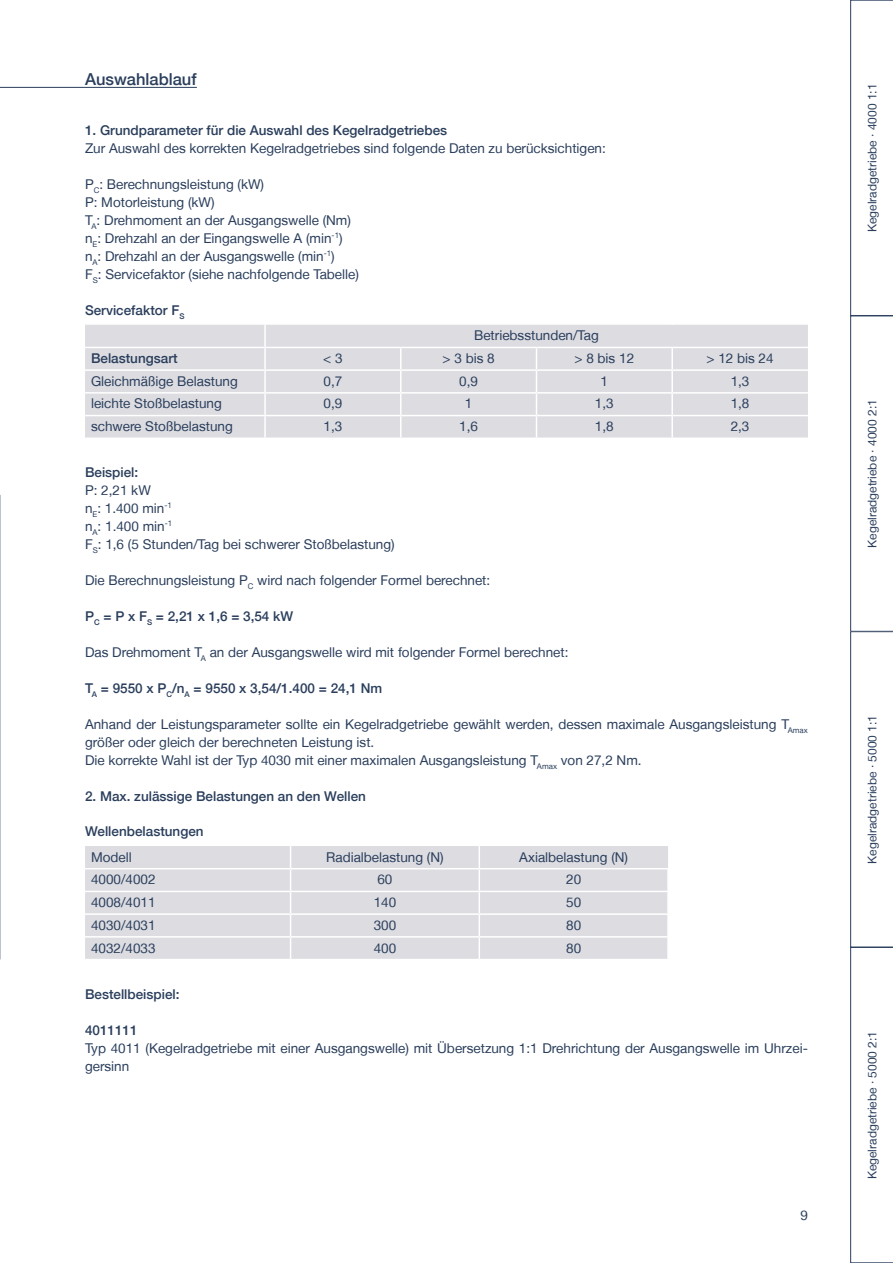
<style>
.page{position:relative;width:893px;height:1263px;background:#fff}
.page>*{position:absolute;margin:0;border:0;box-sizing:border-box;transform-origin:0 0}
.t1{font:500 16.5px "Helvetica Neue LT";color:#2a3e5c}
.t2{font:13.5px/18px "Helvetica Neue LT";color:#2a3e5c}
.t3{font:500 13.5px "Helvetica Neue LT";color:#2a3e5c}
.t4{font:12px "Helvetica Neue LT";color:#2a3e5c}
</style>
<div class="page">
<svg style="left:850px;top:0;width:43px;height:1263px"></svg>
<svg style="left:0;top:495px;width:1px;height:464px"></svg>
<hr style="left:0;top:87px;width:197px;height:1px;background:#2a3e5c">
<div style="left:85px;top:325px;width:723px;height:112px;background:#dcdce1"></div>
<hr style="left:85px;top:347px;width:180px;height:1px;background:#fff">
<hr style="left:265px;top:347px;width:136px;height:1px;background:#fff">
<hr style="left:401px;top:347px;width:135px;height:1px;background:#fff">
<hr style="left:536px;top:347px;width:136px;height:1px;background:#fff">
<hr style="left:672px;top:347px;width:136px;height:1px;background:#fff">
<hr style="left:85px;top:369px;width:180px;height:2px;background:#fff">
<hr style="left:265px;top:369px;width:136px;height:2px;background:#fff">
<hr style="left:401px;top:369px;width:135px;height:2px;background:#fff">
<hr style="left:536px;top:369px;width:136px;height:2px;background:#fff">
<hr style="left:672px;top:369px;width:136px;height:2px;background:#fff">
<hr style="left:85px;top:392px;width:180px;height:2px;background:#fff">
<hr style="left:265px;top:392px;width:136px;height:2px;background:#fff">
<hr style="left:401px;top:392px;width:135px;height:2px;background:#fff">
<hr style="left:536px;top:392px;width:136px;height:2px;background:#fff">
<hr style="left:672px;top:392px;width:136px;height:2px;background:#fff">
<hr style="left:85px;top:415px;width:180px;height:1px;background:#fff">
<hr style="left:265px;top:415px;width:136px;height:1px;background:#fff">
<hr style="left:401px;top:415px;width:135px;height:1px;background:#fff">
<hr style="left:536px;top:415px;width:136px;height:1px;background:#fff">
<hr style="left:672px;top:415px;width:136px;height:1px;background:#fff">
<hr style="left:264px;top:325px;width:2px;height:22px;background:#fff">
<hr style="left:264px;top:348px;width:2px;height:21px;background:#fff">
<hr style="left:264px;top:371px;width:2px;height:21px;background:#fff">
<hr style="left:264px;top:394px;width:2px;height:21px;background:#fff">
<hr style="left:264px;top:416px;width:2px;height:21px;background:#fff">
<svg style="left:400px;top:348px;width:1px;height:89px"></svg>
<svg style="left:536px;top:348px;width:1px;height:89px"></svg>
<hr style="left:671px;top:348px;width:2px;height:21px;background:#fff">
<hr style="left:671px;top:371px;width:2px;height:21px;background:#fff">
<hr style="left:671px;top:394px;width:2px;height:21px;background:#fff">
<hr style="left:671px;top:416px;width:2px;height:21px;background:#fff">
<div style="left:85px;top:846px;width:583px;height:113px;background:#dcdce1"></div>
<hr style="left:85px;top:868px;width:206px;height:1px;background:#fff">
<hr style="left:291px;top:868px;width:188px;height:1px;background:#fff">
<hr style="left:479px;top:868px;width:190px;height:1px;background:#fff">
<hr style="left:85px;top:891px;width:206px;height:1px;background:#fff">
<hr style="left:291px;top:891px;width:188px;height:1px;background:#fff">
<hr style="left:479px;top:891px;width:190px;height:1px;background:#fff">
<hr style="left:85px;top:913px;width:206px;height:2px;background:#fff">
<hr style="left:291px;top:913px;width:188px;height:2px;background:#fff">
<hr style="left:479px;top:913px;width:190px;height:2px;background:#fff">
<hr style="left:85px;top:936px;width:206px;height:1px;background:#fff">
<hr style="left:291px;top:936px;width:188px;height:1px;background:#fff">
<hr style="left:479px;top:936px;width:190px;height:1px;background:#fff">
<svg style="left:290px;top:846px;width:1px;height:113px"></svg>
<hr style="left:667px;top:869px;width:2px;height:22px;background:#fff">
<hr style="left:667px;top:892px;width:2px;height:21px;background:#fff">
<hr style="left:667px;top:915px;width:2px;height:21px;background:#fff">
<hr style="left:667px;top:937px;width:2px;height:22px;background:#fff">
<svg style="left:479px;top:846px;width:1px;height:113px"></svg>
<p class="t1" style="left:85px;top:69px;width:113px">Auswahlablauf</p>
<p class="t3" style="left:85px;top:122px;width:364px">1. Grundparameter für die Auswahl des Kegelradgetriebes</p>
<p class="t2" style="left:85px;top:139px;width:522px">Zur Auswahl des korrekten Kegelradgetriebes sind folgende Daten zu berücksichtigen:</p>
<p class="t2" style="left:85px;top:175px;width:275px">P<sub>C</sub>: Berechnungsleistung (kW)<br>P: Motorleistung (kW)<br>T<sub>A</sub>: Drehmoment an der Ausgangswelle (Nm) n<sub>E</sub>: Drehzahl an der Eingangswelle A (min<sup>-1</sup>) n<sub>A</sub>: Drehzahl an der Ausgangswelle (min<sup>-1</sup>)<br>F<sub>S</sub>: Servicefaktor (siehe nachfolgende Tabelle)</p>
<p class="t3" style="left:85px;top:302px;width:101px">Servicefaktor F<sub>S</sub></p>
<p class="t2" style="left:474px;top:326px;width:126px">Betriebsstunden/Tag</p>
<p class="t3" style="left:91px;top:350px;width:88px">Belastungsart</p>
<p class="t2" style="left:323px;top:349px;width:21px">&lt; 3</p>
<p class="t2" style="left:443px;top:349px;width:54px">&gt; 3 bis 8</p>
<p class="t2" style="left:574px;top:349px;width:61px">&gt; 8 bis 12</p>
<p class="t2" style="left:706px;top:349px;width:69px">&gt; 12 bis 24</p>
<p class="t2" style="left:91px;top:372px;width:148px">Gleichmäßige Belastung</p>
<p class="t2" style="left:324px;top:372px;width:20px">0,7</p>
<p class="t2" style="left:459px;top:372px;width:20px">0,9</p>
<p class="t2" style="left:601px;top:372px;width:9px">1</p>
<p class="t2" style="left:731px;top:372px;width:20px">1,3</p>
<p class="t2" style="left:91px;top:394px;width:132px">leichte Stoßbelastung</p>
<p class="t2" style="left:323px;top:394px;width:20px">0,9</p>
<p class="t2" style="left:465px;top:394px;width:9px">1</p>
<p class="t2" style="left:595px;top:394px;width:20px">1,3</p>
<p class="t2" style="left:731px;top:394px;width:20px">1,8</p>
<p class="t2" style="left:91px;top:417px;width:143px">schwere Stoßbelastung</p>
<p class="t2" style="left:323px;top:417px;width:20px">1,3</p>
<p class="t2" style="left:459px;top:417px;width:20px">1,6</p>
<p class="t2" style="left:595px;top:417px;width:20px">1,8</p>
<p class="t2" style="left:731px;top:417px;width:20px">2,3</p>
<p class="t3" style="left:85px;top:464px;width:55px">Beispiel:</p>
<p class="t2" style="left:85px;top:481px;width:311px">P: 2,21 kW<br>n<sub>E</sub>: 1.400 min<sup>-1<br></sup>n<sub>A</sub>: 1.400 min<sup>-1<br></sup>F<sub>S</sub>: 1,6 (5 Stunden/Tag bei schwerer Stoßbelastung)</p>
<p class="t2" style="left:85px;top:571px;width:407px">Die Berechnungsleistung P<sub>C</sub> wird nach folgender Formel berechnet:</p>
<p class="t3" style="left:85px;top:608px;width:210px">P<sub>C</sub> = P x F<sub>S</sub> = 2,21 x 1,6 = 3,54 kW</p>
<p class="t2" style="left:85px;top:643px;width:485px">Das Drehmoment T<sub>A</sub> an der Ausgangswelle wird mit folgender Formel berechnet:</p>
<p class="t3" style="left:85px;top:680px;width:299px">T<sub>A</sub> = 9550 x P<sub>C</sub>/n<sub>A</sub> = 9550 x 3,54/1.400 = 24,1 Nm</p>
<p class="t2" style="left:85px;top:715px;width:724px">Anhand der Leistungsparameter sollte ein Kegelradgetriebe gewählt werden, dessen maximale Ausgangsleistung T<sub>Amax </sub>größer oder gleich der berechneten Leistung ist.<br>Die korrekte Wahl ist der Typ 4030 mit einer maximalen Ausgangsleistung T<sub>Amax</sub> von 27,2 Nm.</p>
<p class="t3" style="left:85px;top:788px;width:282px">2. Max. zulässige Belastungen an den Wellen</p>
<p class="t3" style="left:85px;top:823px;width:120px">Wellenbelastungen</p>
<p class="t2" style="left:91px;top:848px;width:42px">Modell</p>
<p class="t2" style="left:326px;top:848px;width:119px">Radialbelastung (N)</p>
<p class="t2" style="left:519px;top:848px;width:110px">Axialbelastung (N)</p>
<p class="t2" style="left:91px;top:870px;width:66px">4000/4002</p>
<p class="t2" style="left:377px;top:870px;width:17px">60</p>
<p class="t2" style="left:566px;top:870px;width:17px">20</p>
<p class="t2" style="left:91px;top:893px;width:66px">4008/4011</p>
<p class="t2" style="left:374px;top:893px;width:24px">140</p>
<p class="t2" style="left:566px;top:893px;width:17px">50</p>
<p class="t2" style="left:91px;top:916px;width:66px">4030/4031</p>
<p class="t2" style="left:374px;top:916px;width:24px">300</p>
<p class="t2" style="left:566px;top:916px;width:17px">80</p>
<p class="t2" style="left:91px;top:938px;width:66px">4032/4033</p>
<p class="t2" style="left:374px;top:938px;width:24px">400</p>
<p class="t2" style="left:566px;top:938px;width:17px">80</p>
<p class="t3" style="left:85px;top:986px;width:96px">Bestellbeispiel:</p>
<p class="t3" style="left:85px;top:1022px;width:54px">4011111</p>
<p class="t2" style="left:85px;top:1039px;width:724px">Typ 4011 (Kegelradgetriebe mit einer Ausgangswelle) mit Übersetzung 1:1 Drehrichtung der Ausgangswelle im Uhrzei&shy;gersinn</p>
<p class="t2" style="left:800px;top:1206px;width:9px">9</p>
<p class="t4" style="left:865px;top:232px;width:150px;rotate:-90deg">Kegelradgetriebe · 4000 1:1</p>
<p class="t4" style="left:865px;top:548px;width:150px;rotate:-90deg">Kegelradgetriebe · 4000 2:1</p>
<p class="t4" style="left:865px;top:863px;width:150px;rotate:-90deg">Kegelradgetriebe · 5000 1:1</p>
<p class="t4" style="left:865px;top:1179px;width:150px;rotate:-90deg">Kegelradgetriebe · 5000 2:1</p>
</div>
